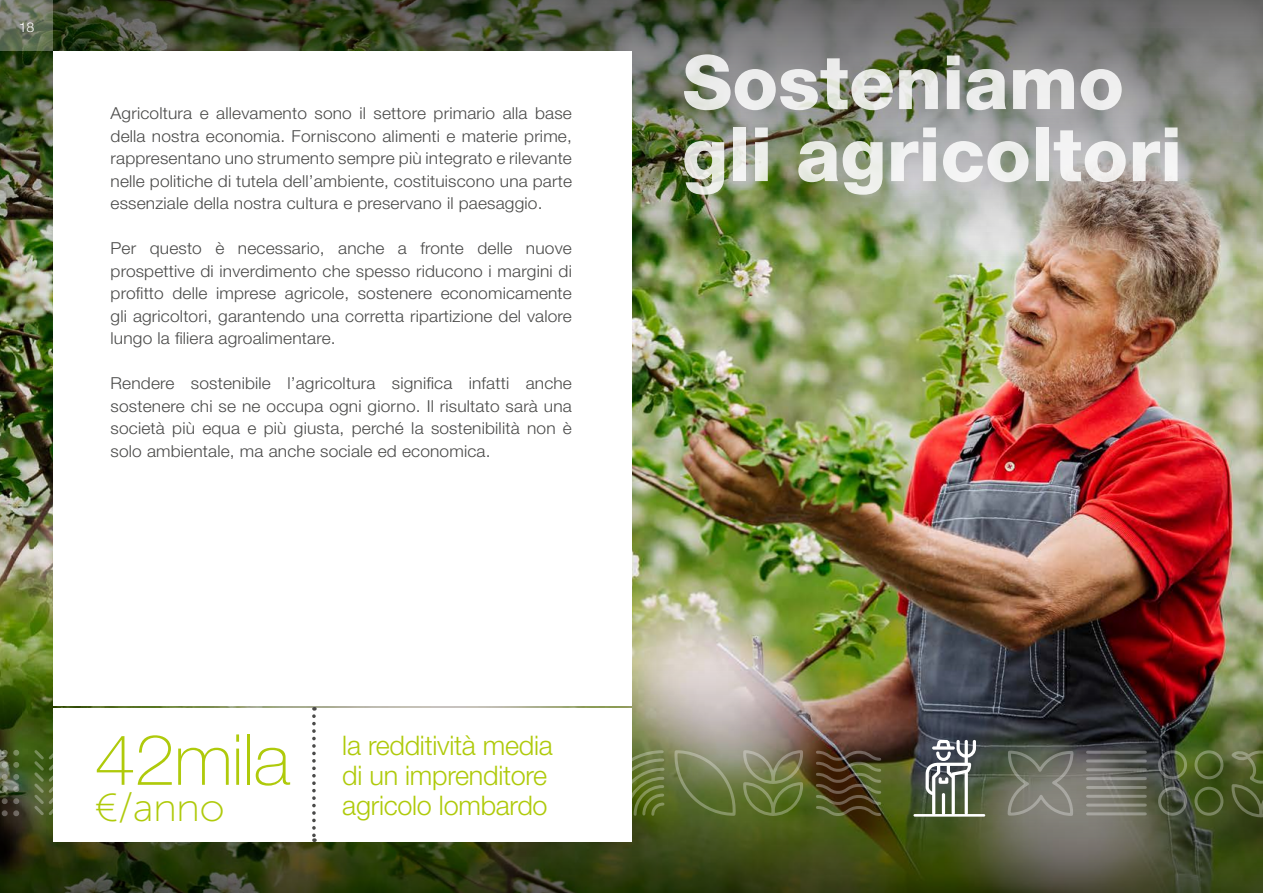
<style>
.page{position:relative;width:1263px;height:893px;background:#fff}
.page>*{position:absolute;margin:0;border:0;box-sizing:border-box;transform-origin:0 0}
.t1{font:800 75px/72px "Helvetica Neue";color:#fff}
.t2{font:100 70.5px "Helvetica Neue";letter-spacing:-.02em;color:#afca0b;scale:1.05 1}
.t3{font:39px "Museo Sans 100";color:#afca0b;scale:1.05 1}
.t4{font:300 27px/30px "Helvetica Neue";letter-spacing:-.01em;color:#afca0b}
.t5{font:300 16.5px/22.5px "Helvetica Neue";letter-spacing:.01em;color:#4a4a49;text-align:justify;scale:1.05 1}
.t6{font:300 13.5px "Helvetica Neue";color:#fff;scale:1.05 1}
</style>
<div class="page">
<img style="left:632px;top:268px;width:631px;height:395px">
<img style="left:0;top:268px;width:53px;height:395px">
<img style="left:0;top:663px;width:1263px;height:230px">
<img style="left:0;top:0;width:1263px;height:268px">
<div style="left:53px;top:51px;width:578px;height:655px;background:#fff"></div>
<div style="left:53px;top:708px;width:578px;height:134px;background:#fff"></div>
<svg style="left:0;top:0;width:53px;height:51px;background:#6c7560"></svg>
<hr style="left:1087px;top:812px;width:58px;height:3px;background:#fff">
<hr style="left:1087px;top:804px;width:58px;height:3px;background:#fff">
<hr style="left:1087px;top:795px;width:58px;height:3px;background:#fff">
<hr style="left:1087px;top:786px;width:58px;height:3px;background:#fff">
<hr style="left:1087px;top:777px;width:58px;height:3px;background:#fff">
<hr style="left:1087px;top:768px;width:58px;height:3px;background:#fff">
<hr style="left:1087px;top:759px;width:58px;height:3px;background:#fff">
<hr style="left:1087px;top:751px;width:58px;height:3px;background:#fff">
<svg style="left:1006px;top:749px;width:69px;height:68px;background:#7a7b70"></svg>
<svg style="left:1228px;top:746px;width:35px;height:73px;background:#546031"></svg>
<div style="left:1158px;top:750px;width:29px;height:29px;border:3px solid #fff;border-radius:50%"></div>
<div style="left:1158px;top:787px;width:29px;height:29px;border:3px solid #fff;border-radius:50%"></div>
<div style="left:1194px;top:750px;width:29px;height:29px;border:3px solid #fff;border-radius:50%"></div>
<div style="left:1194px;top:787px;width:29px;height:29px;border:3px solid #fff;border-radius:50%"></div>
<svg style="left:2px;top:750px;width:17px;height:6px"></svg>
<svg style="left:2px;top:762px;width:17px;height:6px"></svg>
<svg style="left:2px;top:774px;width:17px;height:6px"></svg>
<svg style="left:2px;top:786px;width:17px;height:6px"></svg>
<svg style="left:2px;top:798px;width:17px;height:6px"></svg>
<svg style="left:2px;top:810px;width:17px;height:6px"></svg>
<svg style="left:32px;top:747px;width:21px;height:71px"></svg>
<svg style="left:631px;top:749px;width:35px;height:68px;background:#6c7d3c"></svg>
<svg style="left:673px;top:749px;width:131px;height:68px;background:#737e4c"></svg>
<svg style="left:814px;top:749px;width:69px;height:68px;background:#4f4424"></svg>
<svg style="left:913px;top:740px;width:72px;height:77px"></svg>
<svg style="left:312px;top:707px;width:4px;height:135px"></svg>
<p class="t6" style="left:19px;top:16px;width:16px">18</p>
<p class="t5" style="left:111px;top:101px;width:441px">Agricoltura e allevamento sono il settore primario alla base della nostra economia. Forniscono alimenti e materie prime, rappresentano uno strumento sempre più integrato e rilevante nelle politiche di tutela dell’ambiente, costituiscono una parte essenziale della nostra cultura e preservano il paesaggio.</p>
<p class="t5" style="left:111px;top:236px;width:441px">Per questo è necessario, anche a fronte delle nuove prospettive di inverdimento che spesso riducono i margini di profitto delle imprese agricole, sostenere economicamente gli agricoltori, garantendo una corretta ripartizione del valore lungo la filiera agroalimentare.</p>
<p class="t5" style="left:111px;top:371px;width:441px">Rendere sostenibile l’agricoltura significa infatti anche sostenere chi se ne occupa ogni giorno. Il risultato sarà una società più equa e più giusta, perché la sostenibilità non è solo ambientale, ma anche sociale ed economica.</p>
<h2 class="t2" style="left:95px;top:720px;width:188px">42mila</h2>
<h3 class="t3" style="left:95px;top:787px;width:125px">€/anno</h3>
<h3 class="t4" style="left:342px;top:729px;width:212px">la redditività media di un imprenditore agricolo lombardo</h3>
<h1 class="t1" style="left:682px;top:46px;width:501px">Sosteniamo gli agricoltori</h1>
</div>
